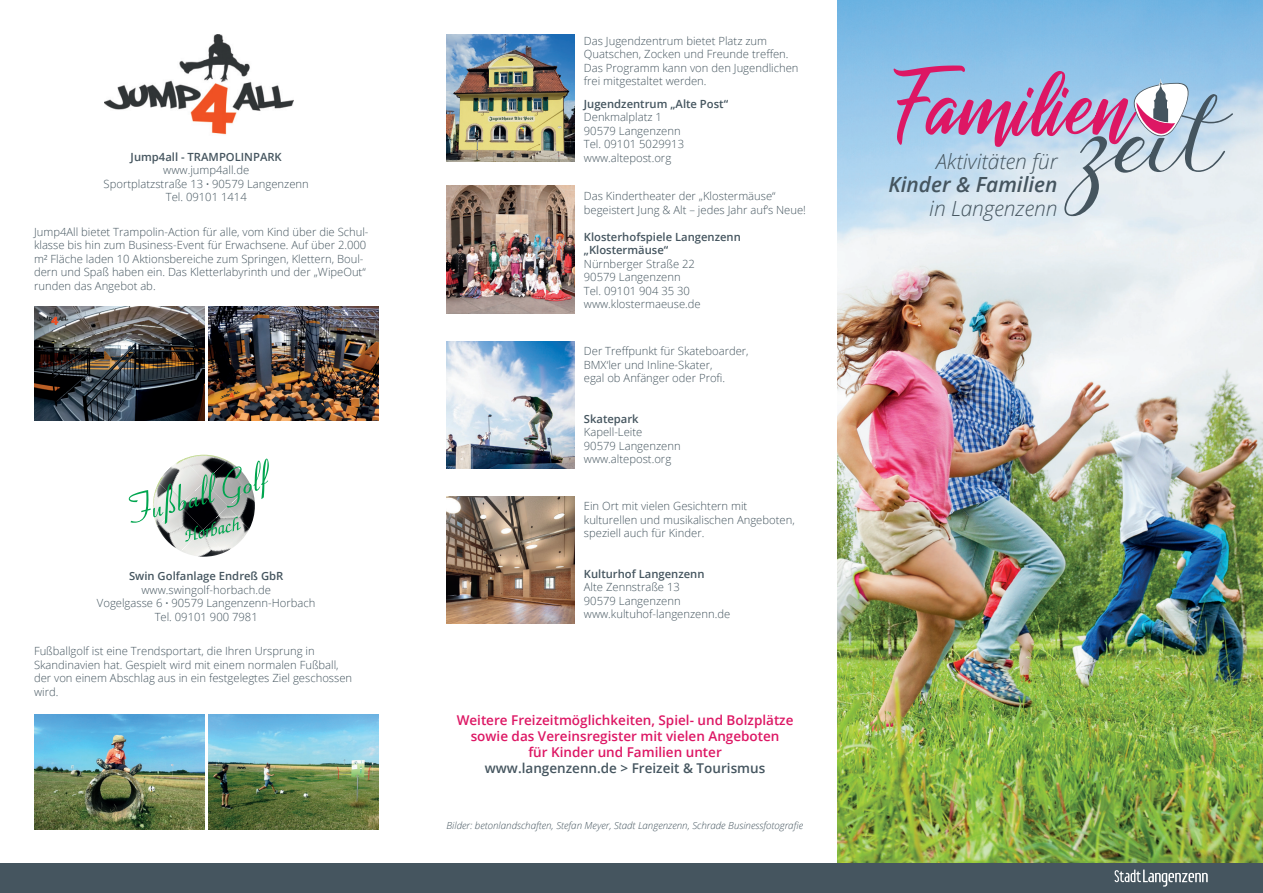
<style>
.page{position:relative;width:1263px;height:893px;background:#fff}
.page>*{position:absolute;margin:0;border:0;box-sizing:border-box;transform-origin:0 0}
.t1{font:italic 300 20.85px "Open Sans";color:#45555f}
.t2{font:italic 600 20.85px "Open Sans";color:#45555f}
.t3{font:600 13.5px/16.2px "Open Sans";color:#dd1764;text-align:center}
.t4{font:600 13.5px "Open Sans";color:#45555f}
.t5{font:300 11.25px/13.5px "Open Sans";color:#45555f}
.t6{font:600 11.25px/13.5px "Open Sans";color:#45555f}
.t7{font:italic 300 9.75px "Open Sans";color:#45555f}
.s1{font-weight:600}
</style>
<div class="page">
<img style="left:838px;top:0;width:425px;height:863px">
<svg style="left:893px;top:66px;width:340px;height:150px;background:#bdbed8"></svg>
<div style="left:0;top:863px;width:1263px;height:30px;background:#45555f"></div>
<svg style="left:1114px;top:870px;width:94px;height:17px"></svg>
<img style="left:104px;top:34px;width:189px;height:101px">
<img style="left:183px;top:552px;width:41px;height:5px">
<img style="left:168px;top:542px;width:71px;height:10px">
<img style="left:186px;top:455px;width:36px;height:3px">
<svg style="left:129px;top:458px;width:140px;height:84px"></svg>
<img style="left:446px;top:34px;width:128px;height:128px">
<img style="left:446px;top:186px;width:128px;height:127px">
<img style="left:446px;top:341px;width:128px;height:128px">
<img style="left:446px;top:496px;width:128px;height:128px">
<img style="left:34px;top:306px;width:170px;height:115px">
<img style="left:34px;top:714px;width:170px;height:115px">
<img style="left:208px;top:306px;width:170px;height:115px">
<img style="left:208px;top:714px;width:170px;height:115px">
<p class="t6" style="left:131px;top:149px;width:153px">Jump4all - TRAMPOLINPARK</p>
<p class="t5" style="left:104px;top:163px;width:207px;text-align:center">www.jump4all.de<br>Sportplatzstraße 13 <span class="s1">·</span> 90579 Langenzenn<br>Tel. 09101 1414</p>
<p class="t5" style="left:34px;top:225px;width:336px">Jump4All bietet Trampolin-Action für alle, vom Kind über die Schul&shy;klasse bis hin zum Business-Event für Erwachsene. Auf über 2.000 m² Fläche laden 10 Aktionsbereiche zum Springen, Klettern, Boul&shy;dern und Spaß haben ein. Das Kletterlabyrinth und der „WipeOut“ runden das Angebot ab.</p>
<p class="t6" style="left:129px;top:569px;width:156px">Swin Golfanlage Endreß GbR</p>
<p class="t5" style="left:97px;top:583px;width:220px;text-align:center">www.swingolf-horbach.de<br>Vogelgasse 6 <span class="s1">·</span> 90579 Langenzenn-Horbach<br>Tel. 09101 900 7981</p>
<p class="t5" style="left:34px;top:644px;width:320px">Fußballgolf ist eine Trendsportart, die Ihren Ursprung in Skandinavien hat. Gespielt wird mit einem normalen Fußball, der von einem Abschlag aus in ein festgelegtes Ziel geschossen wird.</p>
<p class="t5" style="left:584px;top:34px;width:216px">Das Jugendzentrum bietet Platz zum Quatschen, Zocken und Freunde treffen.<br>Das Programm kann von den Jugendlichen frei mitgestaltet werden.</p>
<p class="t6" style="left:584px;top:97px;width:146px">Jugendzentrum „Alte Post“</p>
<p class="t5" style="left:584px;top:110px;width:102px">Denkmalplatz 1<br>90579 Langenzenn<br>Tel. 09101 5029913 www.altepost.org</p>
<p class="t5" style="left:584px;top:189px;width:224px">Das Kindertheater der „Klostermäuse“ begeistert Jung &amp; Alt – jedes Jahr auf‘s Neue!</p>
<p class="t6" style="left:584px;top:229px;width:158px">Klosterhofspiele Langenzenn „Klostermäuse“</p>
<p class="t5" style="left:584px;top:256px;width:118px">Nürnberger Straße 22<br>90579 Langenzenn<br>Tel. 09101 904 35 30 www.klostermaeuse.de</p>
<p class="t5" style="left:584px;top:344px;width:166px">Der Treffpunkt für Skateboarder,<br>BMX‘ler und Inline-Skater,<br>egal ob Anfänger oder Profi.</p>
<p class="t6" style="left:584px;top:412px;width:56px">Skatepark</p>
<p class="t5" style="left:584px;top:425px;width:98px">Kapell-Leite<br>90579 Langenzenn www.altepost.org</p>
<p class="t5" style="left:584px;top:499px;width:212px">Ein Ort mit vielen Gesichtern mit kulturellen und musikalischen Angeboten, speziell auch für Kinder.</p>
<p class="t6" style="left:584px;top:567px;width:122px">Kulturhof Langenzenn</p>
<p class="t5" style="left:584px;top:580px;width:148px">Alte Zennstraße 13<br>90579 Langenzenn www.kultuhof-langenzenn.de</p>
<p class="t3" style="left:457px;top:711px;width:338px">Weitere Freizeitmöglichkeiten, Spiel- und Bolzplätze sowie das Vereinsregister mit vielen Angeboten<br>für Kinder und Familien unter</p>
<p class="t4" style="left:485px;top:759px;width:282px">www.langenzenn.de &gt; Freizeit &amp; Tourismus</p>
<p class="t7" style="left:446px;top:819px;width:358px">Bilder: betonlandschaften, Stefan Meyer, Stadt Langenzenn, Schrade Businessfotografie</p>
<h1 class="t1" style="left:936px;top:147px;width:123px">Aktivitäten für</h1>
<h1 class="t2" style="left:888px;top:170px;width:170px">Kinder &amp; Familien</h1>
<h1 class="t1" style="left:929px;top:194px;width:130px">in Langenzenn</h1>
</div>
